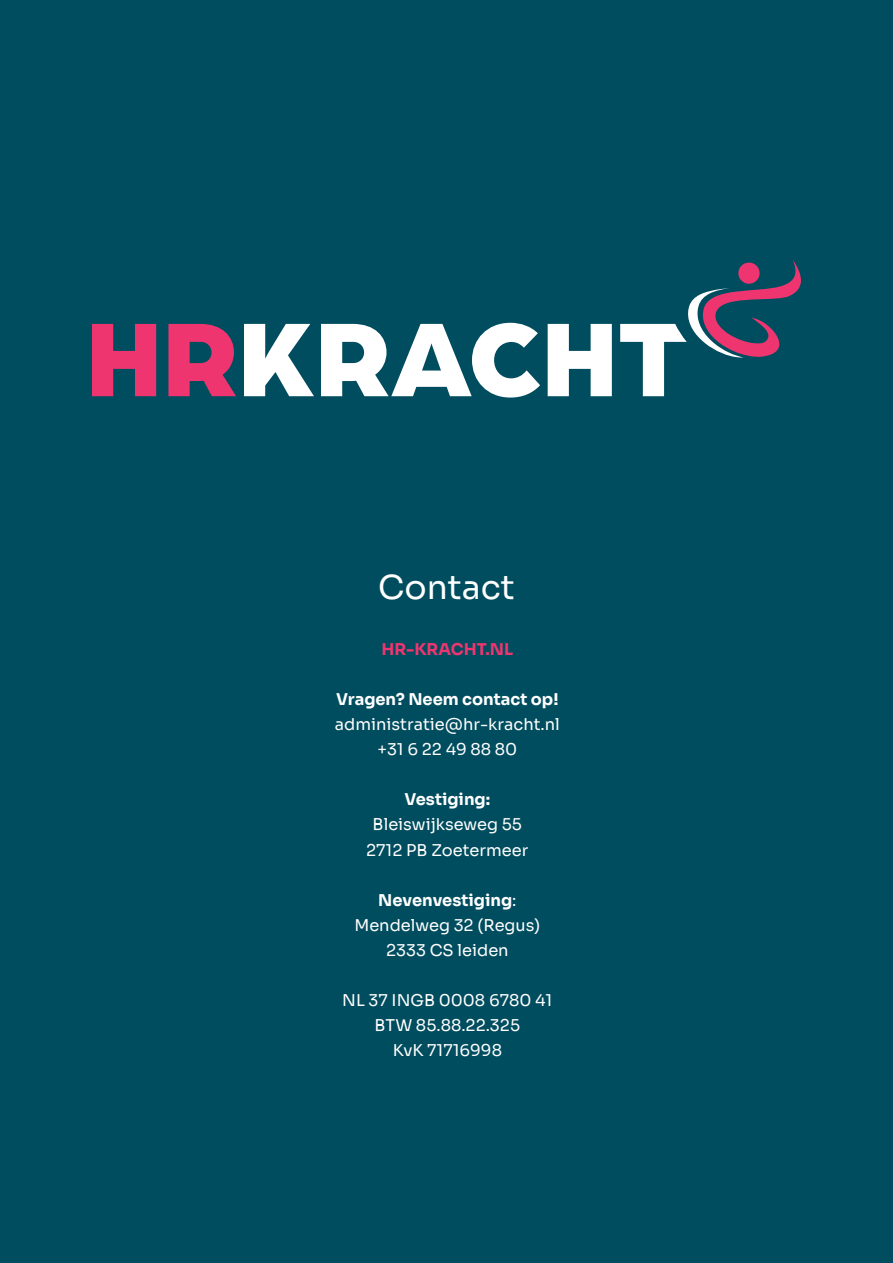
<style>
.page{position:relative;width:893px;height:1263px;background:#004d5f}
.page>*{position:absolute;margin:0;border:0;box-sizing:border-box;transform-origin:0 0}
.t1{font:33px "Sora";color:#fff}
.t2{font:16.2px "Sora";color:#fff}
.t3{font:700 16.2px "Sora";color:#fff}
.t4{font:700 16.2px "Sora";color:#ee356f}
.s1{font-weight:400}
</style>
<div class="page">
<svg style="left:92px;top:324px;width:64px;height:72px"></svg>
<svg style="left:168px;top:324px;width:68px;height:72px"></svg>
<svg style="left:244px;top:324px;width:70px;height:72px"></svg>
<svg style="left:321px;top:323px;width:219px;height:75px"></svg>
<svg style="left:548px;top:324px;width:64px;height:72px"></svg>
<svg style="left:620px;top:260px;width:181px;height:136px"></svg>
<p class="t1" style="left:378px;top:560px;width:138px">Contact</p>
<p class="t4" style="left:382px;top:635px;width:133px">HR-KRACHT.NL</p>
<p class="t3" style="left:336px;top:686px;width:224px">Vragen? Neem contact op!</p>
<p class="t2" style="left:335px;top:711px;width:227px">administratie@hr-kracht.nl</p>
<p class="t2" style="left:377px;top:736px;width:141px">+31 6 22 49 88 80</p>
<p class="t3" style="left:404px;top:786px;width:87px">Vestiging:</p>
<p class="t2" style="left:373px;top:811px;width:151px">Bleiswijkseweg 55</p>
<p class="t2" style="left:366px;top:836px;width:164px">2712 PB Zoetermeer</p>
<p class="t3" style="left:378px;top:886px;width:140px">Nevenvestiging<span class="s1">:</span></p>
<p class="t2" style="left:354px;top:912px;width:187px">Mendelweg 32 (Regus)</p>
<p class="t2" style="left:386px;top:937px;width:124px">2333 CS leiden</p>
<p class="t2" style="left:342px;top:987px;width:212px">NL 37 INGB 0008 6780 41</p>
<p class="t2" style="left:375px;top:1012px;width:147px">BTW 85.88.22.325</p>
<p class="t2" style="left:393px;top:1037px;width:111px">KvK 71716998</p>
</div>
